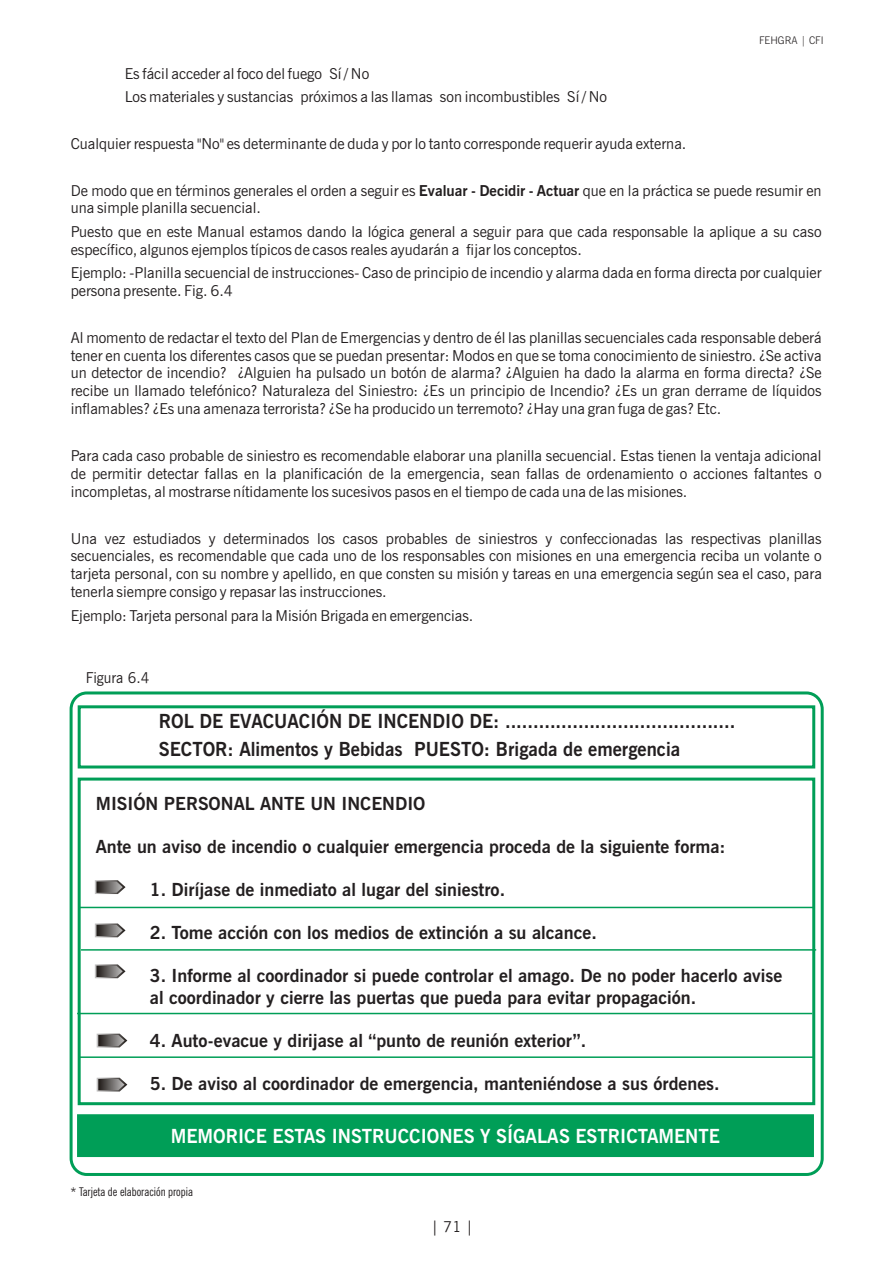
<style>
.page{position:relative;width:894px;height:1263px;background:#fff}
.page>*{position:absolute;margin:0;border:0;box-sizing:border-box;transform-origin:0 0}
.t1{font:700 19.35px/27.9px "News Goth BT";color:#231f20;scale:.96 1}
.t2{font:700 19.35px "News Goth BT";color:#fff;scale:.96 1}
.t3{font:700 18px/21.6px "News Goth BT";color:#231f20}
.t4{font:15px/18px "News Goth BT";color:#231f20}
.t5{font:15px "News Goth BT";color:#231f20;scale:.96 1}
.t6{font:12px "News Goth Cn BT";color:#231f20}
.t7{font:10.5px "News Goth Lt BT";color:#231f20}
.s1{font-weight:700}
</style>
<div class="page">
<div style="left:78px;top:705px;width:737px;height:64px;border:3px solid #009e57"></div>
<div style="left:78px;top:778px;width:737px;height:327px;border:3px solid #009e57"></div>
<hr style="left:78px;top:907px;width:736px;height:1px;background:#009e57">
<hr style="left:81px;top:949px;width:735px;height:2px;background:#009e57">
<hr style="left:77px;top:1013px;width:735px;height:1px;background:#009e57">
<hr style="left:78px;top:1056px;width:736px;height:2px;background:#009e57">
<svg style="left:95px;top:880px;width:31px;height:14px"></svg>
<svg style="left:95px;top:924px;width:31px;height:13px"></svg>
<svg style="left:95px;top:964px;width:31px;height:14px"></svg>
<svg style="left:97px;top:1034px;width:30px;height:13px"></svg>
<svg style="left:97px;top:1078px;width:30px;height:14px"></svg>
<div style="left:77px;top:1114px;width:737px;height:43px;background:#009e57;border:3px solid #009e57"></div>
<div style="left:70px;top:691px;width:754px;height:485px;border:3px solid #009e57;border-radius:16px"></div>
<p class="t7" style="left:759px;top:36px;width:66px">FEHGRA | CFI</p>
<p class="t4" style="left:125px;top:63px;width:484px;line-height:23.2px">Es fácil acceder al foco del fuego Sí / No<br>Los materiales y sustancias próximos a las llamas son incombustibles Sí / No</p>
<p class="t4" style="left:71px;top:136px;width:617px">Cualquier respuesta "No" es determinante de duda y por lo tanto corresponde requerir ayuda externa.</p>
<p class="t4" style="left:71px;top:183px;width:752px">De modo que en términos generales el orden a seguir es <span class="s1">Evaluar - Decidir - Actuar</span> que en la práctica se puede resumir en una simple planilla secuencial.</p>
<p class="t4" style="left:71px;top:224px;width:752px">Puesto que en este Manual estamos dando la lógica general a seguir para que cada responsable la aplique a su caso específico, algunos ejemplos típicos de casos reales ayudarán a fijar los conceptos.</p>
<p class="t4" style="left:71px;top:265px;width:752px">Ejemplo: -Planilla secuencial de instrucciones- Caso de principio de incendio y alarma dada en forma directa por cualquier persona presente. Fig. 6.4</p>
<p class="t4" style="left:71px;top:330px;width:752px;text-align:justify">Al momento de redactar el texto del Plan de Emergencias y dentro de él las planillas secuenciales cada responsable deberá tener en cuenta los diferentes casos que se puedan presentar: Modos en que se toma conocimiento de siniestro. ¿Se activa un detector de incendio? ¿Alguien ha pulsado un botón de alarma? ¿Alguien ha dado la alarma en forma directa? ¿Se recibe un llamado telefónico? Naturaleza del Siniestro: ¿Es un principio de Incendio? ¿Es un gran derrame de líquidos inflamables? ¿Es una amenaza terrorista? ¿Se ha producido un terremoto? ¿Hay una gran fuga de gas? Etc.</p>
<p class="t4" style="left:71px;top:448px;width:752px;text-align:justify">Para cada caso probable de siniestro es recomendable elaborar una planilla secuencial. Estas tienen la ventaja adicional de permitir detectar fallas en la planificación de la emergencia, sean fallas de ordenamiento o acciones faltantes o incompletas, al mostrarse nítidamente los sucesivos pasos en el tiempo de cada una de las misiones.</p>
<p class="t4" style="left:71px;top:531px;width:753px;text-align:justify">Una vez estudiados y determinados los casos probables de siniestros y confeccionadas las respectivas planillas secuenciales, es recomendable que cada uno de los responsables con misiones en una emergencia reciba un volante o tarjeta personal, con su nombre y apellido, en que consten su misión y tareas en una emergencia según sea el caso, para tenerla siempre consigo y repasar las instrucciones.</p>
<p class="t4" style="left:71px;top:608px;width:404px">Ejemplo: Tarjeta personal para la Misión Brigada en emergencias.</p>
<p class="t5" style="left:86px;top:672px;width:68px">Figura 6.4</p>
<p class="t1" style="left:159px;top:709px;width:602px">ROL DE EVACUACIÓN DE INCENDIO DE: .........................................<br>SECTOR: Alimentos y Bebidas PUESTO: Brigada de emergencia</p>
<p class="t3" style="left:96px;top:794px;width:331px">MISIÓN PERSONAL ANTE UN INCENDIO</p>
<p class="t3" style="left:96px;top:838px;width:631px">Ante un aviso de incendio o cualquier emergencia proceda de la siguiente forma:</p>
<p class="t3" style="left:150px;top:881px;width:357px">1. Diríjase de inmediato al lugar del siniestro.</p>
<p class="t3" style="left:150px;top:924px;width:449px">2. Tome acción con los medios de extinción a su alcance.</p>
<p class="t3" style="left:150px;top:967px;width:634px">3. Informe al coordinador si puede controlar el amago. De no poder hacerlo avise al coordinador y cierre las puertas que pueda para evitar propagación.</p>
<p class="t3" style="left:150px;top:1032px;width:438px">4. Auto-evacue y dirijase al “punto de reunión exterior”.</p>
<p class="t3" style="left:150px;top:1075px;width:571px">5. De aviso al coordinador de emergencia, manteniéndose a sus órdenes.</p>
<p class="t2" style="left:171px;top:1128px;width:574px">MEMORICE ESTAS INSTRUCCIONES Y SÍGALAS ESTRICTAMENTE</p>
<p class="t6" style="left:71px;top:1187px;width:124px">* Tarjeta de elaboración propia</p>
<p class="t4" style="left:431px;top:1219px;width:44px">| 71 |</p>
</div>
